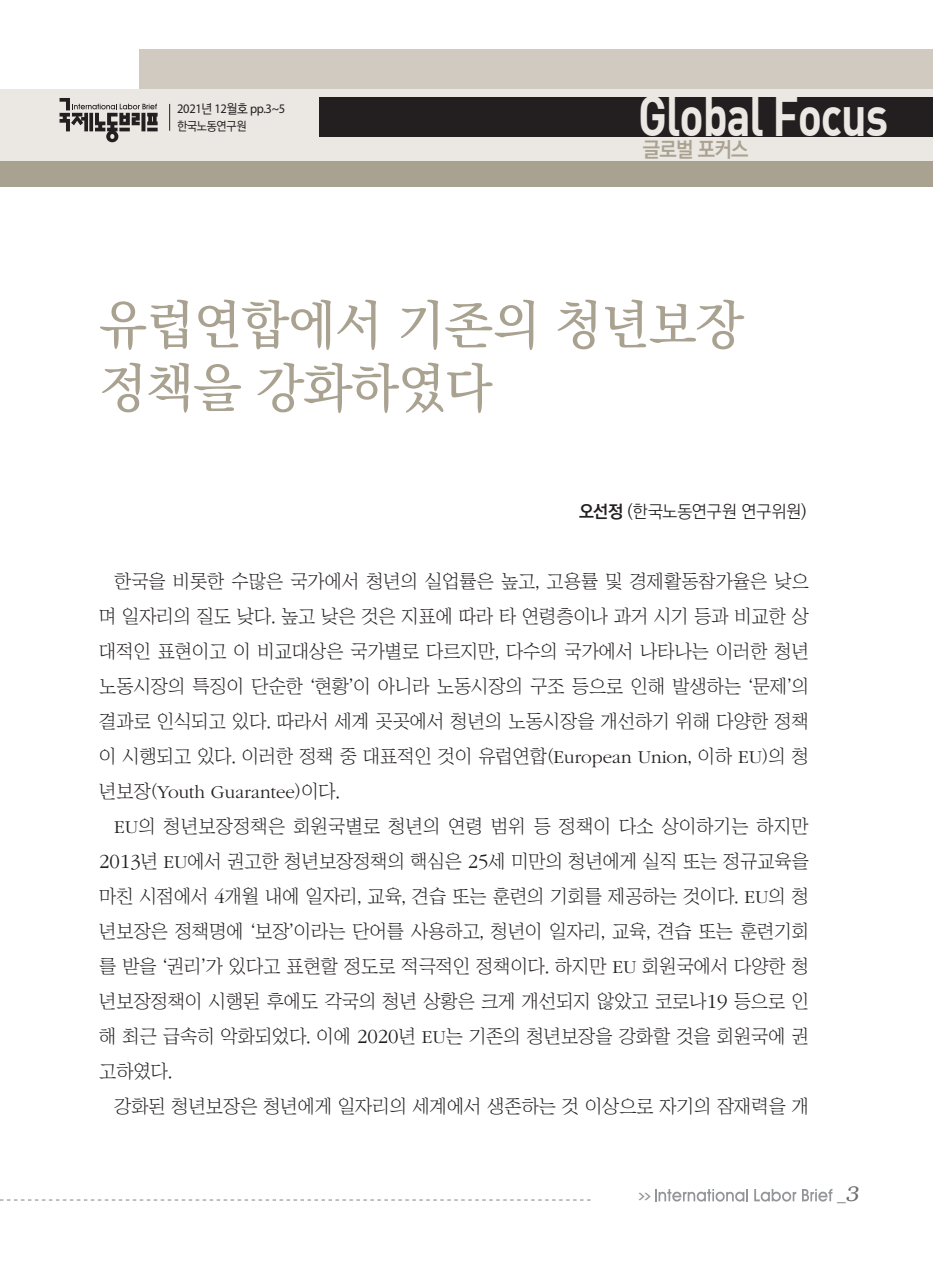
<style>
.page{position:relative;width:933px;height:1275px;background:#fff}
.page>*{position:absolute;margin:0;border:0;box-sizing:border-box;transform-origin:0 0}
.t1{font:56px "Dinbol";letter-spacing:-.025em;color:#ebe8e3;scale:.8 1}
.글로벌_포커스_제목{font:500 52.5px "Ko Pub Batang";letter-spacing:-.01em;color:#aaa291}
.t2{font:700 21px "Ko Pub Dotum";letter-spacing:-.035em;color:#aaa291;scale:.95 1}
.본문{font:18.9px/35px "Chosunilbo NM";color:#231f20;text-align:justify}
.저자{font:300 17.5px "Ko Pub Dotum";letter-spacing:-.01em;color:#231f20}
.t3{font:17.5px "Helvetica";color:#6c6d70;scale:.9 1}
.머리__페이지{font:13.12px "Myriad Pro";letter-spacing:-.025em;color:#231f20;scale:.95 1}
.머리__페이지-2{font:500 12.25px "Ko Pub Dotum";letter-spacing:-.025em;color:#231f20;scale:.95 1}
.t4{font:700 7.88px "Ko Pub Dotum";color:#939598;scale:2 1}
.s1{font-family:"Ko Pub Dotum";font-weight:500}
.s2{font-weight:700}
.s3{font-family:"ITC Garamond Std";font-weight:300}
.s4{font-family:"ITC Garamond Std";font-weight:300;font-size:20.82px}
.s5{font-family:"Bookman";font-weight:300;font-style:italic;font-size:21px}
</style>
<div class="page">
<svg style="left:0;top:1199px;width:590px;height:1px"></svg>
<svg style="left:655px;top:1189px;width:93px;height:13px"></svg>
<svg style="left:754px;top:1189px;width:42px;height:13px"></svg>
<svg style="left:802px;top:1189px;width:30px;height:12px"></svg>
<div style="left:139px;top:50px;width:794px;height:49px;background:#d0cac1"></div>
<div style="left:0;top:89px;width:933px;height:76px;background:#ebe8e3"></div>
<div style="left:319px;top:97px;width:614px;height:39px;background:#231f20"></div>
<div style="left:0;top:161px;width:933px;height:26px;background:#aaa291"></div>
<svg style="left:169px;top:104px;width:1px;height:27px"></svg>
<svg style="left:60px;top:98px;width:98px;height:44px"></svg>
<p class="머리__페이지" style="left:177px;top:101px;width:115px">2021<span class="s1">년</span> 12<span class="s1">월호</span> pp.3~5</p>
<p class="머리__페이지-2" style="left:177px;top:120px;width:74px">한국노동연구원</p>
<h1 class="t1" style="left:638px;top:80px;width:314px">Global Focus</h1>
<p class="t2" style="left:642px;top:139px;width:113px">글로벌 포커스</p>
<p class="글로벌_포커스_제목" style="left:99px;top:299px;width:646px">유럽연합에서 기존의 청년보장</p>
<p class="글로벌_포커스_제목" style="left:99px;top:362px;width:395px">정책을 강화하였다</p>
<p class="저자" style="left:579px;top:503px;width:229px"><span class="s2">오선정</span> (한국노동연구원 연구위원)</p>
<p class="본문" style="left:99px;top:564px;width:711px;text-indent:15px">한국을 비롯한 수많은 국가에서 청년의 실업률은 높고, 고용률 및 경제활동참가율은 낮으 며 일자리의 질도 낮다. 높고 낮은 것은 지표에 따라 타 연령층이나 과거 시기 등과 비교한 상 대적인 표현이고 이 비교대상은 국가별로 다르지만, 다수의 국가에서 나타나는 이러한 청년 노동시장의 특징이 단순한 ‘현황’이 아니라 노동시장의 구조 등으로 인해 발생하는 ‘문제’의 결과로 인식되고 있다. 따라서 세계 곳곳에서 청년의 노동시장을 개선하기 위해 다양한 정책 이 시행되고 있다. 이러한 정책 중 대표적인 것이 유럽연합(<span class="s3">European Union</span>, 이하 <span class="s3">EU</span>)의 청 년보장(<span class="s3">Youth Guarantee</span>)이다.</p>
<p class="본문" style="left:99px;top:809px;width:711px;text-indent:15px"><span class="s3">EU</span>의 청년보장정책은 회원국별로 청년의 연령 범위 등 정책이 다소 상이하기는 하지만 <span class="s4">2013</span>년 <span class="s3">EU</span>에서 권고한 청년보장정책의 핵심은 <span class="s4">25</span>세 미만의 청년에게 실직 또는 정규교육을 마친 시점에서 <span class="s4">4</span>개월 내에 일자리, 교육, 견습 또는 훈련의 기회를 제공하는 것이다. <span class="s3">EU</span>의 청 년보장은 정책명에 ‘보장’이라는 단어를 사용하고, 청년이 일자리, 교육, 견습 또는 훈련기회 를 받을 ‘권리’가 있다고 표현할 정도로 적극적인 정책이다. 하지만 <span class="s3">EU</span> 회원국에서 다양한 청 년보장정책이 시행된 후에도 각국의 청년 상황은 크게 개선되지 않았고 코로나<span class="s4">19</span> 등으로 인 해 최근 급속히 악화되었다. 이에 <span class="s4">2020</span>년 <span class="s3">EU</span>는 기존의 청년보장을 강화할 것을 회원국에 권 고하였다.</p>
<p class="본문" style="left:114px;top:1089px;width:696px">강화된 청년보장은 청년에게 일자리의 세계에서 생존하는 것 이상으로 자기의 잠재력을 개</p>
<p class="t4" style="left:638px;top:1192px;width:8px">&gt;&gt;</p>
<p class="t3" style="left:837px;top:1184px;width:25px">_<span class="s5">3</span></p>
</div>
